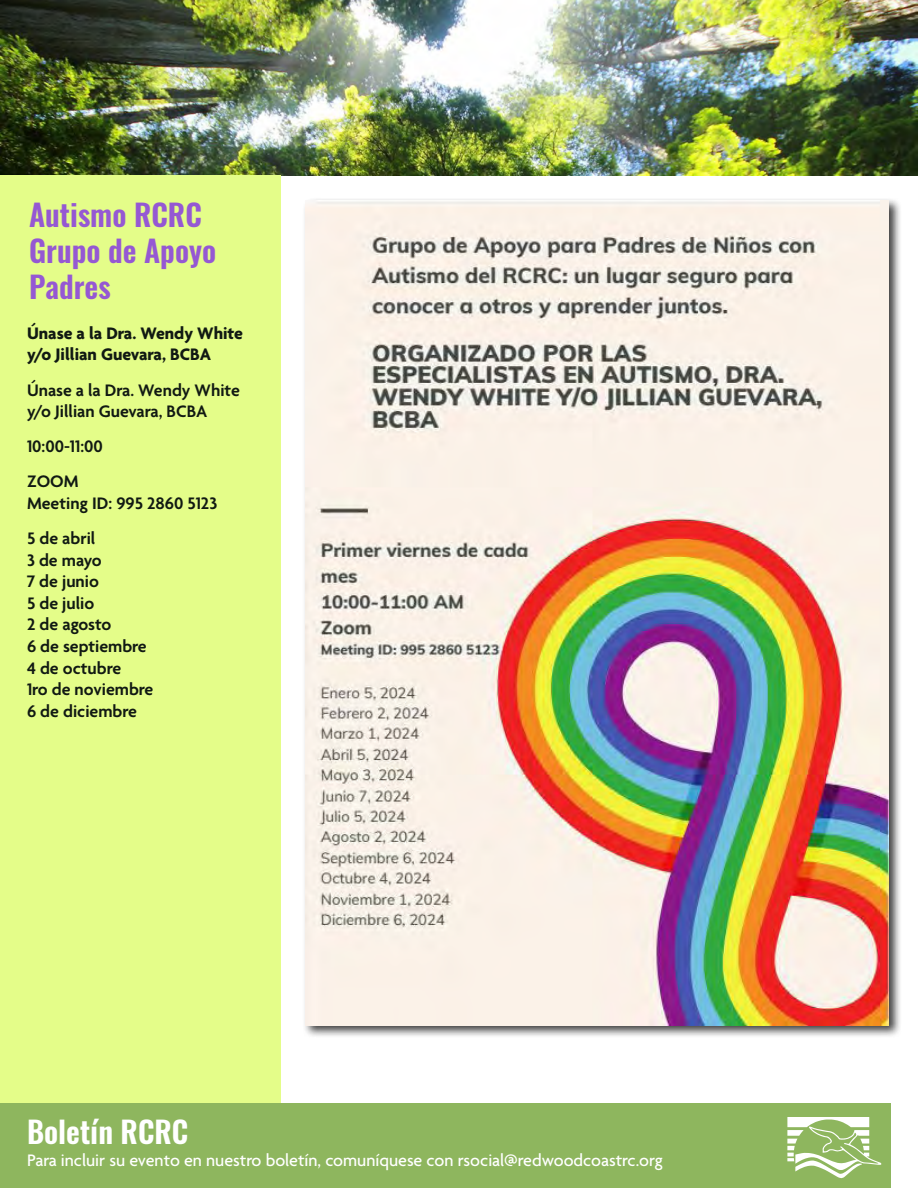
<style>
.page{position:relative;width:918px;height:1188px;background:#fff}
.page>*{position:absolute;margin:0;border:0;box-sizing:border-box;transform-origin:0 0}
.t1{font:600 30px/36px "Oswald";color:#9558d3}
.t2{font:600 30px "Oswald";color:#fff}
.t3{font:600 18px/21.6px "Agenda";color:#111913}
.t4{font:500 18px "Agenda";color:#fff}
.t5{font:700 18px/21.6px "Agenda";color:#111913}
</style>
<div class="page">
<img style="left:0;top:0;width:918px;height:176px">
<div style="left:0;top:176px;width:281px;height:1012px;background:#e4fd89"></div>
<div style="left:0;top:1104px;width:891px;height:84px;background:#8eb65e"></div>
<div style="left:303px;top:197px;width:599px;height:841px;background:#000;opacity:.75"></div>
<img style="left:306px;top:200px;width:583px;height:825px">
<svg style="left:787px;top:1117px;width:94px;height:61px"></svg>
<h1 class="t1" style="left:29px;top:198px;width:189px">Autismo RCRC<br>Grupo de Apoyo<br>Padres</h1>
<p class="t5" style="left:27px;top:323px;width:218px">Únase a la Dra. Wendy White y/o Jillian Guevara, BCBA</p>
<p class="t3" style="left:27px;top:380px;width:214px">Únase a la Dra. Wendy White y/o Jillian Guevara, BCBA</p>
<p class="t3" style="left:27px;top:430px;width:77px;line-height:35.1px">10:00-11:00<br>ZOOM</p>
<p class="t3" style="left:27px;top:487px;width:192px;line-height:35.1px">Meeting ID: 995 2860 5123<br>5 de abril</p>
<p class="t3" style="left:27px;top:550px;width:128px">3 de mayo<br>7 de junio<br>5 de julio<br>2 de agosto<br>6 de septiembre<br>4 de octubre<br>1ro de noviembre<br>6 de diciembre</p>
<h1 class="t2" style="left:27px;top:1111px;width:163px">Boletín RCRC</h1>
<p class="t4" style="left:27px;top:1150px;width:637px">Para incluir su evento en nuestro boletín, comuníquese con rsocial@redwoodcoastrc.org</p>
</div>
